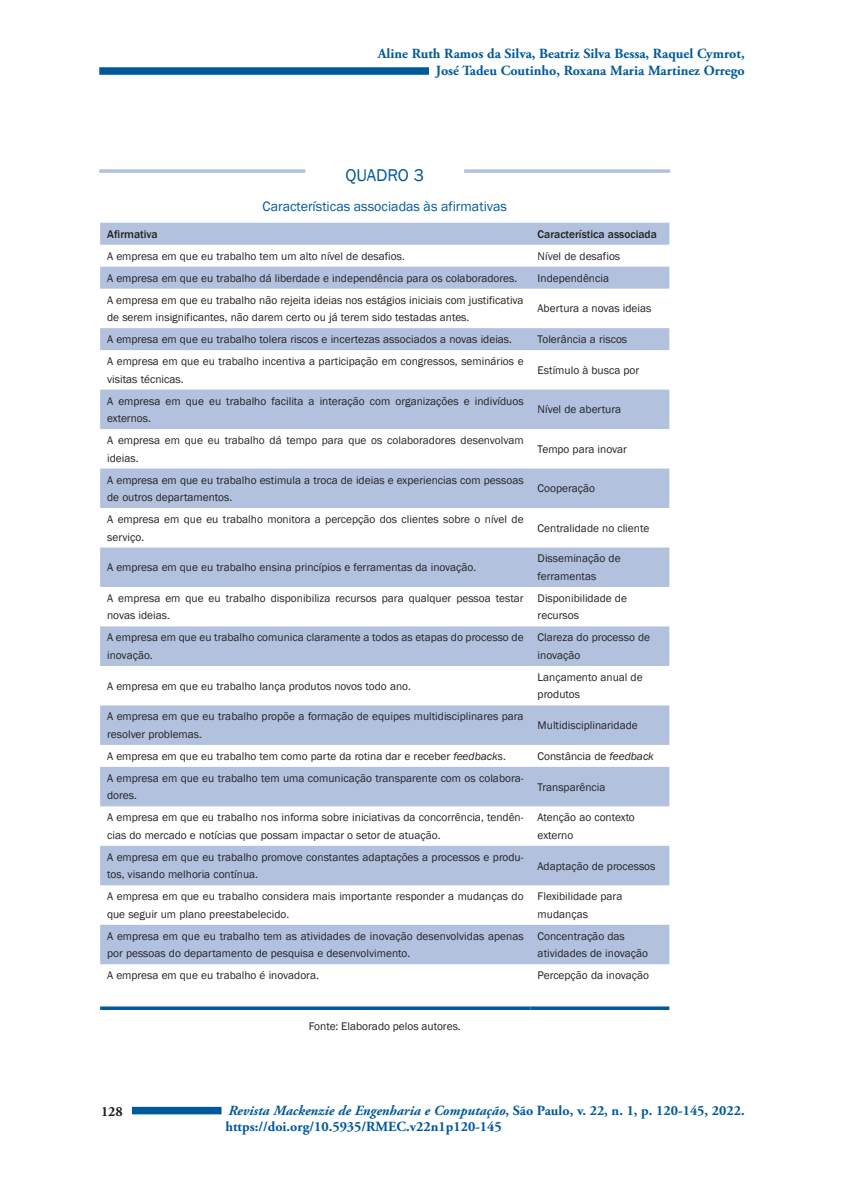
<style>
.page{position:relative;width:844px;height:1191px;background:#fff}
.page>*{position:absolute;margin:0;border:0;box-sizing:border-box;transform-origin:0 0}
.Tabela_Nº{font:17.5px "Franklin Gothic";color:#00599b}
.t1{font:700 14px/16.8px "Adobe Garamond Pro";color:#00599b}
.t2{font:14px "Franklin Gothic";color:#00599b}
.t3{font:700 14px "Adobe Garamond Pro";color:#231f20}
.Tabela_Miolo{font:11.38px/17.5px "Franklin Gothic";color:#231f20}
.Tabela_Gravata{font:500 11.38px "Franklin Gothic";color:#231f20}
.Tabela_fonte{font:11.38px "Franklin Gothic";color:#231f20}
.s1{font-style:italic}
</style>
<div class="page">
<div style="left:131px;top:1106px;width:90px;height:8px;background:#00599b"></div>
<div style="left:99px;top:1104px;width:33px;height:27px;background:#fff"></div>
<div style="left:99px;top:67px;width:330px;height:8px;background:#00599b"></div>
<svg style="left:99px;top:169px;width:206px;height:4px"></svg>
<svg style="left:464px;top:169px;width:206px;height:4px"></svg>
<svg style="left:100px;top:223px;width:569px;height:741px;fill:#b2c2de"></svg>
<svg style="left:100px;top:1006px;width:430px;height:4px;background:#1f6da7"></svg>
<svg style="left:530px;top:1006px;width:139px;height:4px"></svg>
<p class="t1" style="left:377px;top:46px;width:368px;text-align:right">Aline Ruth Ramos da Silva, Beatriz Silva Bessa, Raquel Cymrot,<br>José Tadeu Coutinho, Roxana Maria Martinez Orrego</p>
<p class="Tabela_Nº" style="left:345px;top:164px;width:80px">QUADRO 3</p>
<p class="t2" style="left:262px;top:197px;width:246px">Características associadas às afirmativas</p>
<p class="Tabela_Gravata" style="left:107px;top:227px;width:52px">Afirmativa</p>
<p class="Tabela_Gravata" style="left:537px;top:227px;width:121px">Característica associada</p>
<p class="Tabela_Miolo" style="left:107px;top:247px;width:299px">A empresa em que eu trabalho tem um alto nível de desafios.</p>
<p class="Tabela_Miolo" style="left:537px;top:247px;width:84px">Nível de desafios</p>
<p class="Tabela_Miolo" style="left:107px;top:269px;width:411px">A empresa em que eu trabalho dá liberdade e independência para os colaboradores.</p>
<p class="Tabela_Miolo" style="left:537px;top:269px;width:73px">Independência</p>
<p class="Tabela_Miolo" style="left:107px;top:291px;width:418px">A empresa em que eu trabalho não rejeita ideias nos estágios iniciais com justificativa de serem insignificantes, não darem certo ou já terem sido testadas antes.</p>
<p class="Tabela_Miolo" style="left:537px;top:300px;width:115px">Abertura a novas ideias</p>
<p class="Tabela_Miolo" style="left:107px;top:331px;width:406px">A empresa em que eu trabalho tolera riscos e incertezas associados a novas ideias.</p>
<p class="Tabela_Miolo" style="left:537px;top:331px;width:91px">Tolerância a riscos</p>
<p class="Tabela_Miolo" style="left:107px;top:353px;width:418px">A empresa em que eu trabalho incentiva a participação em congressos, seminários e visitas técnicas.</p>
<p class="Tabela_Miolo" style="left:537px;top:361px;width:103px">Estímulo à busca por</p>
<p class="Tabela_Miolo" style="left:107px;top:392px;width:418px">A empresa em que eu trabalho facilita a interação com organizações e indivíduos externos.</p>
<p class="Tabela_Miolo" style="left:537px;top:401px;width:85px">Nível de abertura</p>
<p class="Tabela_Miolo" style="left:107px;top:432px;width:418px">A empresa em que eu trabalho dá tempo para que os colaboradores desenvolvam ideias.</p>
<p class="Tabela_Miolo" style="left:537px;top:440px;width:91px">Tempo para inovar</p>
<p class="Tabela_Miolo" style="left:107px;top:471px;width:418px">A empresa em que eu trabalho estimula a troca de ideias e experiencias com pessoas de outros departamentos.</p>
<p class="Tabela_Miolo" style="left:537px;top:480px;width:59px">Cooperação</p>
<p class="Tabela_Miolo" style="left:107px;top:511px;width:418px">A empresa em que eu trabalho monitora a percepção dos clientes sobre o nível de serviço.</p>
<p class="Tabela_Miolo" style="left:537px;top:519px;width:113px">Centralidade no cliente</p>
<p class="Tabela_Miolo" style="left:107px;top:559px;width:370px">A empresa em que eu trabalho ensina princípios e ferramentas da inovação.</p>
<p class="Tabela_Miolo" style="left:537px;top:550px;width:84px">Disseminação de ferramentas</p>
<p class="Tabela_Miolo" style="left:107px;top:589px;width:418px">A empresa em que eu trabalho disponibiliza recursos para qualquer pessoa testar novas ideias.</p>
<p class="Tabela_Miolo" style="left:537px;top:589px;width:91px">Disponibilidade de recursos</p>
<p class="Tabela_Miolo" style="left:107px;top:629px;width:418px">A empresa em que eu trabalho comunica claramente a todos as etapas do processo de inovação.</p>
<p class="Tabela_Miolo" style="left:537px;top:629px;width:114px">Clareza do processo de inovação</p>
<p class="Tabela_Miolo" style="left:107px;top:677px;width:305px">A empresa em que eu trabalho lança produtos novos todo ano.</p>
<p class="Tabela_Miolo" style="left:537px;top:668px;width:106px">Lançamento anual de produtos</p>
<p class="Tabela_Miolo" style="left:107px;top:708px;width:418px">A empresa em que eu trabalho propõe a formação de equipes multidisciplinares para resolver problemas.</p>
<p class="Tabela_Miolo" style="left:537px;top:717px;width:102px">Multidisciplinaridade</p>
<p class="Tabela_Miolo" style="left:107px;top:747px;width:400px">A empresa em que eu trabalho tem como parte da rotina dar e receber <span class="s1">feedbacks</span>.</p>
<p class="Tabela_Miolo" style="left:537px;top:747px;width:118px">Constância de <span class="s1">feedback</span></p>
<p class="Tabela_Miolo" style="left:107px;top:769px;width:418px">A empresa em que eu trabalho tem uma comunicação transparente com os colabora&shy;dores.</p>
<p class="Tabela_Miolo" style="left:537px;top:778px;width:69px">Transparência</p>
<p class="Tabela_Miolo" style="left:107px;top:809px;width:418px">A empresa em que eu trabalho nos informa sobre iniciativas da concorrência, tendên&shy;cias do mercado e notícias que possam impactar o setor de atuação.</p>
<p class="Tabela_Miolo" style="left:537px;top:809px;width:99px">Atenção ao contexto externo</p>
<p class="Tabela_Miolo" style="left:107px;top:848px;width:418px">A empresa em que eu trabalho promove constantes adaptações a processos e produ&shy;tos, visando melhoria contínua.</p>
<p class="Tabela_Miolo" style="left:537px;top:857px;width:119px">Adaptação de processos</p>
<p class="Tabela_Miolo" style="left:107px;top:888px;width:418px">A empresa em que eu trabalho considera mais importante responder a mudanças do que seguir um plano preestabelecido.</p>
<p class="Tabela_Miolo" style="left:537px;top:888px;width:86px">Flexibilidade para mudanças</p>
<p class="Tabela_Miolo" style="left:107px;top:927px;width:418px">A empresa em que eu trabalho tem as atividades de inovação desenvolvidas apenas por pessoas do departamento de pesquisa e desenvolvimento.</p>
<p class="Tabela_Miolo" style="left:537px;top:927px;width:112px">Concentração das atividades de inovação</p>
<p class="Tabela_Miolo" style="left:107px;top:967px;width:213px">A empresa em que eu trabalho é inovadora.</p>
<p class="Tabela_Miolo" style="left:537px;top:967px;width:113px">Percepção da inovação</p>
<p class="t3" style="left:101px;top:1103px;width:23px">128</p>
<p class="Tabela_fonte" style="left:308px;top:1019px;width:153px">Fonte: Elaborado pelos autores.</p>
<p class="t1" style="left:225px;top:1102px;width:520px"><span class="s1">Revista Mackenzie de Engenharia e Computação</span>, São Paulo, v. 22, n. 1, p. 120-145, 2022. https://doi.org/10.5935/RMEC.v22n1p120-145</p>
</div>
